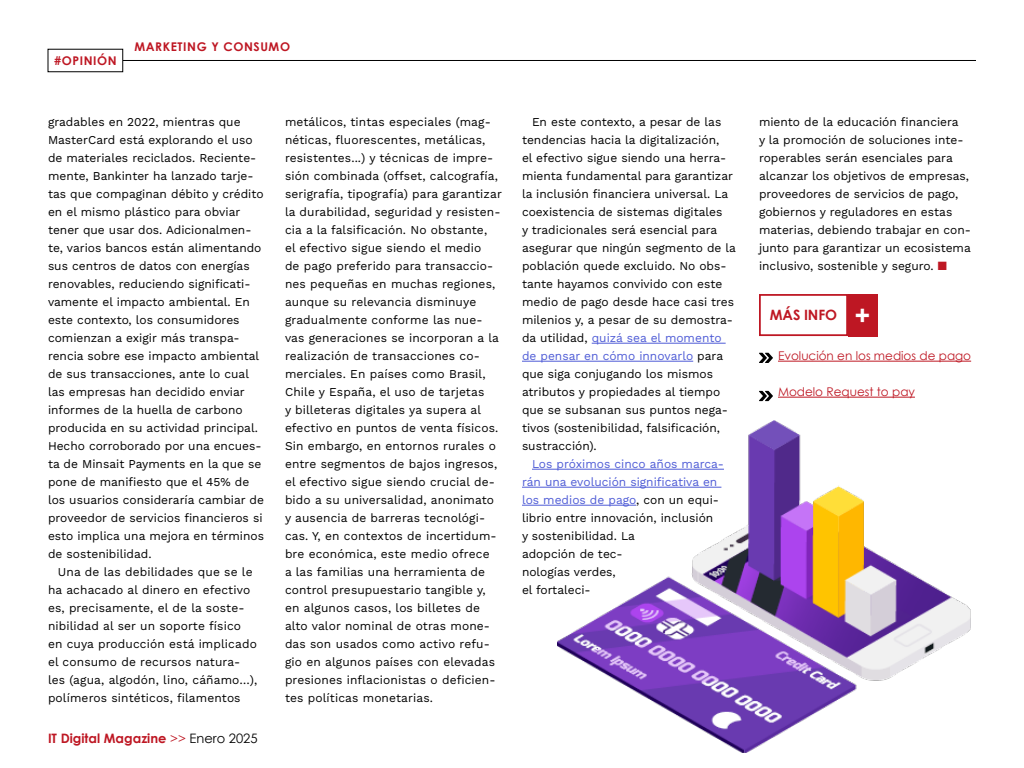
<style>
.page{position:relative;width:1024px;height:768px;background:#fff}
.page>*{position:absolute;margin:0;border:0;box-sizing:border-box;transform-origin:0 0}
.t1{font:700 14.2px "Century Gothic";letter-spacing:-.01em;color:#be1723}
.t2{font:700 13px "Century Gothic";color:#be1723}
.t3{font:12px/18px "Work Sans";color:#000}
.t4{font:12px "Century Gothic";color:#be1723}
.t5{font:700 12px "Century Gothic";letter-spacing:.05em;color:#be1723}
.s1{font-weight:400}
.s2{font-weight:400;color:#000}
.s3{color:#4f5cd6}
.s4{color:#be1723}
.s5{font-size:26.7px;color:#fff}
</style>
<div class="page">
<hr style="left:96px;top:60px;width:880px;height:1px;background:#000">
<div style="left:48px;top:49px;width:75px;height:23px;background:#fff"></div>
<hr style="left:592px;top:343px;width:134px;height:1px;background:#4f5cd6">
<hr style="left:522px;top:361px;width:171px;height:1px;background:#4f5cd6">
<hr style="left:532px;top:469px;width:192px;height:1px;background:#4f5cd6">
<hr style="left:522px;top:487px;width:199px;height:1px;background:#4f5cd6">
<hr style="left:522px;top:505px;width:114px;height:1px;background:#4f5cd6">
<hr style="left:778px;top:361px;width:193px;height:1px;background:#be1723">
<hr style="left:778px;top:397px;width:137px;height:1px;background:#be1723">
<div style="left:848px;top:294px;width:29px;height:42px;background:#be1723"></div>
<div style="left:759px;top:294px;width:89px;height:42px;border:2px solid #be1723"></div>
<svg style="left:759px;top:353px;width:14px;height:10px"></svg>
<svg style="left:759px;top:391px;width:14px;height:10px"></svg>
<img style="left:557px;top:420px;width:414px;height:333px">
<p class="t5" style="left:54px;top:52px;width:64px">#OPINIÓN</p>
<p class="t5" style="left:134px;top:37px;width:157px">MARKETING Y CONSUMO</p>
<p class="t3" style="left:48px;top:112px;width:218px">gradables en 2022, mientras que MasterCard está explorando el uso de materiales reciclados. Reciente&shy;mente, Bankinter ha lanzado tarje&shy;tas que compaginan débito y crédito en el mismo plástico para obviar tener que usar dos. Adicionalmen&shy;te, varios bancos están alimentando sus centros de datos con energías renovables, reduciendo significati&shy;vamente el impacto ambiental. En este contexto, los consumidores comienzan a exigir más transpa&shy;rencia sobre ese impacto ambiental de sus transacciones, ante lo cual las empresas han decidido enviar informes de la huella de carbono producida en su actividad principal.<br>Hecho corroborado por una encues&shy;ta de Minsait Payments en la que se pone de manifiesto que el 45% de los usuarios consideraría cambiar de proveedor de servicios financieros si esto implica una mejora en términos de sostenibilidad.</p>
<p class="t3" style="left:48px;top:562px;width:211px;text-indent:10px">Una de las debilidades que se le ha achacado al dinero en efectivo es, precisamente, el de la soste&shy;nibilidad al ser un soporte físico en cuya producción está implicado el consumo de recursos natura&shy;les (agua, algodón, lino, cáñamo…), polímeros sintéticos, filamentos</p>
<p class="t2" style="left:48px;top:728px;width:211px">IT Digital Magazine <span class="s1">&gt;&gt;</span> <span class="s2">Enero 2025</span></p>
<p class="t3" style="left:285px;top:112px;width:218px">metálicos, tintas especiales (mag&shy;néticas, fluorescentes, metálicas, resistentes...) y técnicas de impre&shy;sión combinada (offset, calcografía, serigrafía, tipografía) para garantizar la durabilidad, seguridad y resisten&shy;cia a la falsificación. No obstante,<br>el efectivo sigue siendo el medio<br>de pago preferido para transaccio&shy;nes pequeñas en muchas regiones, aunque su relevancia disminuye gradualmente conforme las nue&shy;vas generaciones se incorporan a la realización de transacciones co&shy;merciales. En países como Brasil, Chile y España, el uso de tarjetas<br>y billeteras digitales ya supera al efectivo en puntos de venta físicos.<br>Sin embargo, en entornos rurales o entre segmentos de bajos ingresos, el efectivo sigue siendo crucial de&shy;bido a su universalidad, anonimato y ausencia de barreras tecnológi&shy;cas. Y, en contextos de incertidum&shy;bre económica, este medio ofrece<br>a las familias una herramienta de control presupuestario tangible y, en algunos casos, los billetes de alto valor nominal de otras mone&shy;das son usados como activo refu&shy;gio en algunos países con elevadas presiones inflacionistas o deficien&shy;tes políticas monetarias.</p>
<p class="t3" style="left:522px;top:112px;width:216px;text-indent:10px">En este contexto, a pesar de las tendencias hacia la digitalización,<br>el efectivo sigue siendo una herra&shy;mienta fundamental para garantizar la inclusión financiera universal. La coexistencia de sistemas digitales<br>y tradicionales será esencial para asegurar que ningún segmento de la población quede excluido. No obs&shy;tante hayamos convivido con este medio de pago desde hace casi tres milenios y, a pesar de su demostra&shy;da utilidad, <span class="s3">quizá sea el momento de pensar en cómo innovarlo</span> para que siga conjugando los mismos atributos y propiedades al tiempo que se subsanan sus puntos nega&shy;tivos (sostenibilidad, falsificación, sustracción).</p>
<p class="t3" style="left:522px;top:454px;width:203px;text-indent:10px"><span class="s3">Los próximos cinco años marca&shy;rán una evolución significativa en los medios de pago</span>, con un equi&shy;librio entre innovación, inclusión<br>y sostenibilidad. La<br>adopción de tec-<br>nologías verdes,<br>el fortaleci-</p>
<p class="t3" style="left:759px;top:112px;width:213px">miento de la educación financiera<br>y la promoción de soluciones inte&shy;roperables serán esenciales para alcanzar los objetivos de empresas, proveedores de servicios de pago, gobiernos y reguladores en estas materias, debiendo trabajar en con&shy;junto para garantizar un ecosistema inclusivo, sostenible y seguro. <span class="s4">■</span></p>
<p class="t1" style="left:770px;top:304px;width:102px">MÁS INFO <span class="s5">+</span></p>
<p class="t4" style="left:778px;top:347px;width:195px">Evolución en los medios de pago</p>
<p class="t4" style="left:778px;top:383px;width:138px">Modelo Request to pay</p>
</div>
